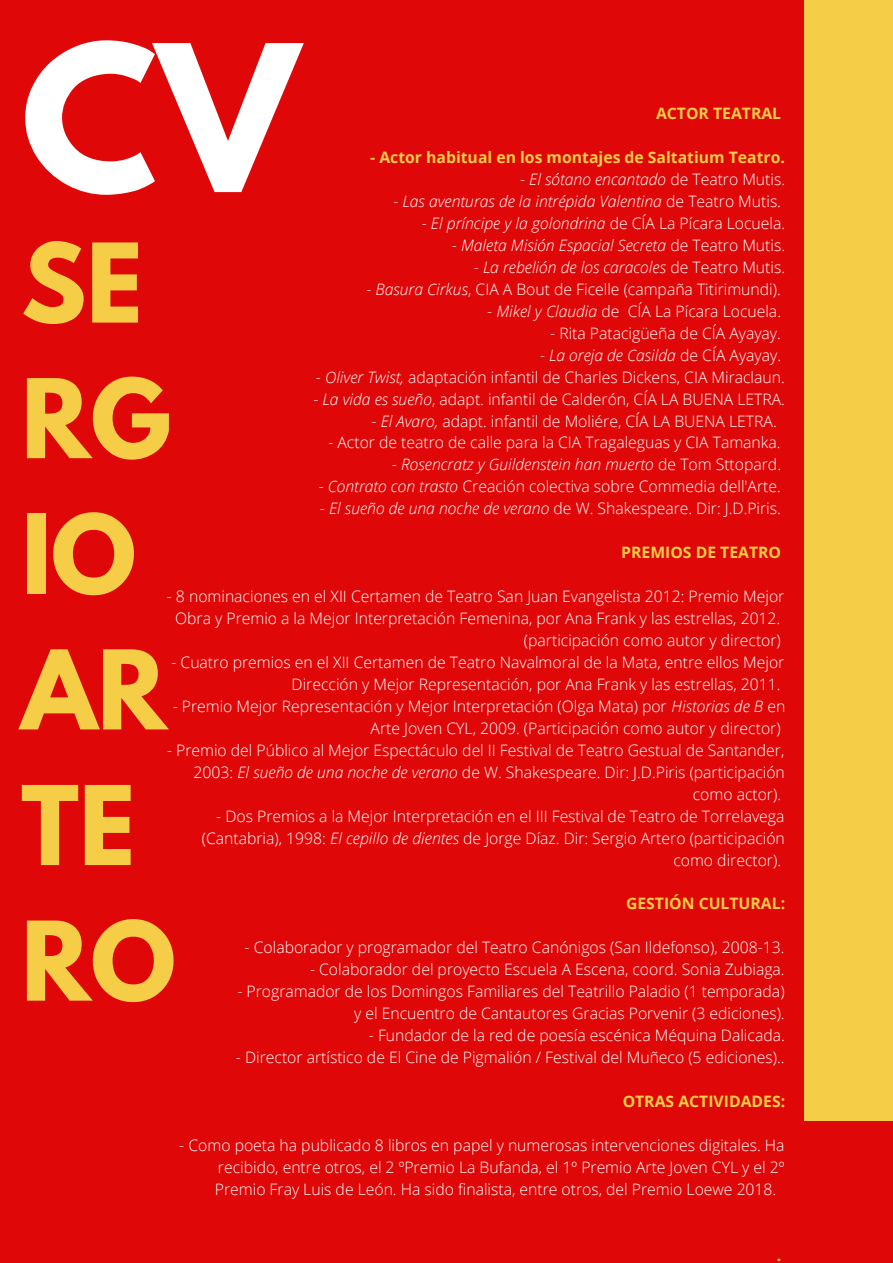
<style>
.page{position:relative;width:893px;height:1263px;background:#df0707}
.page>*{position:absolute;margin:0;border:0;box-sizing:border-box;transform-origin:0 0}
.t1{font:700 180.6px "League Spartan";color:#fff}
.t2{font:700 97.12px/135.6px "League Spartan";color:#f6cd47}
.t3{font:300 15.75px/22px "Open Sans";color:#fff;text-align:right}
.t4{font:italic 300 15.75px "Open Sans";color:#fff}
.t5{font:700 15.75px "Open Sans";color:#f6cd47}
.s1{font-style:normal}
.s2{font-style:italic}
</style>
<div class="page">
<div style="left:804px;top:0;width:89px;height:1121px;background:#f6cd47"></div>
<h1 class="t1" style="left:21px;top:30px;width:279px">CV</h1>
<p class="t5" style="left:656px;top:102px;width:127px">ACTOR TEATRAL</p>
<p class="t5" style="left:370px;top:146px;width:416px">- Actor habitual en los montajes de Saltatium Teatro.</p>
<p class="t4" style="left:520px;top:168px;width:267px"><span class="s1">-</span> El sótano encantado <span class="s1">de Teatro Mutis.</span></p>
<p class="t4" style="left:393px;top:190px;width:389px"><span class="s1">-</span> Las aventuras de la intrépida Valentina <span class="s1">de Teatro Mutis.</span></p>
<p class="t4" style="left:422px;top:212px;width:365px"><span class="s1">-</span> El príncipe y la golondrina <span class="s1">de CÍA La Pícara Locuela.</span></p>
<p class="t4" style="left:452px;top:234px;width:335px"><span class="s1">-</span> Maleta Misión Espacial Secreta <span class="s1">de Teatro Mutis.</span></p>
<p class="t4" style="left:474px;top:256px;width:313px"><span class="s1">-</span> La rebelión de los caracoles <span class="s1">de Teatro Mutis.</span></p>
<p class="t3" style="left:366px;top:278px;width:416px">- <span class="s2">Basura Cirkus</span>, CIA A Bout de Ficelle (campaña Titirimundi).</p>
<p class="t3" style="left:487px;top:300px;width:295px">- <span class="s2">Mikel y Claudia</span> de CÍA La Pícara Locuela.</p>
<p class="t3" style="left:550px;top:322px;width:232px">- Rita Patacigüeña de CÍA Ayayay.</p>
<p class="t4" style="left:540px;top:344px;width:242px"><span class="s1">-</span> La oreja de Casilda <span class="s1">de CÍA Ayayay.</span></p>
<p class="t3" style="left:316px;top:365px;width:470px">- <span class="s2">Oliver Twist,</span> adaptación infantil de Charles Dickens, CIA Miraclaun.</p>
<p class="t3" style="left:313px;top:387px;width:473px">- <span class="s2">La vida es sueño</span>, adapt. infantil de Calderón, CÍA LA BUENA LETRA.</p>
<p class="t3" style="left:371px;top:409px;width:407px">- <span class="s2">El Avaro,</span> adapt. infantil de Moliére, CÍA LA BUENA LETRA.</p>
<p class="t3" style="left:328px;top:431px;width:454px">- Actor de teatro de calle para la CIA Tragaleguas y CIA Tamanka.</p>
<p class="t4" style="left:392px;top:454px;width:391px"><span class="s1">-</span> Rosencratz y Guildenstein han muerto <span class="s1">de Tom Sttopard.</span></p>
<p class="t3" style="left:319px;top:475px;width:463px">- <span class="s2">Contrato con trasto</span> Creación colectiva sobre Commedia dell'Arte.</p>
<p class="t3" style="left:320px;top:497px;width:462px">- <span class="s2">El sueño de una noche de verano</span> de W. Shakespeare. Dir: J.D.Piris.</p>
<p class="t5" style="left:621px;top:541px;width:161px">PREMIOS DE TEATRO</p>
<p class="t3" style="left:167px;top:585px;width:619px">- 8 nominaciones en el XII Certamen de Teatro San Juan Evangelista 2012: Premio Mejor<br>Obra y Premio a la Mejor Interpretación Femenina, por Ana Frank y las estrellas, 2012. (participación como autor y director)</p>
<p class="t3" style="left:171px;top:651px;width:614px">- Cuatro premios en el XII Certamen de Teatro Navalmoral de la Mata, entre ellos Mejor<br>Dirección y Mejor Representación, por Ana Frank y las estrellas, 2011.</p>
<p class="t3" style="left:173px;top:695px;width:614px">- Premio Mejor Representación y Mejor Interpretación (Olga Mata) por <span class="s2">Historias de B</span> en<br>Arte Joven CYL, 2009. (Participación como autor y director)</p>
<p class="t3" style="left:167px;top:739px;width:619px">- Premio del Público al Mejor Espectáculo del II Festival de Teatro Gestual de Santander,<br>2003: <span class="s2">El sueño de una noche de verano</span> de W. Shakespeare. Dir: J.D.Piris (participación como actor).</p>
<p class="t3" style="left:202px;top:804px;width:584px">- Dos Premios a la Mejor Interpretación en el III Festival de Teatro de Torrelavega (Cantabria), 1998: <span class="s2">El cepillo de dientes</span> de Jorge Díaz. Dir: Sergio Artero (participación como director).</p>
<p class="t5" style="left:626px;top:892px;width:161px">GESTIÓN CULTURAL:</p>
<p class="t3" style="left:245px;top:936px;width:541px">- Colaborador y programador del Teatro Canónigos (San Ildefonso), 2008-13.</p>
<p class="t3" style="left:310px;top:958px;width:476px">- Colaborador del proyecto Escuela A Escena, coord. Sonia Zubiaga.</p>
<p class="t3" style="left:237px;top:980px;width:549px">- Programador de los Domingos Familiares del Teatrillo Paladio (1 temporada) y el Encuentro de Cantautores Gracias Porvenir (3 ediciones).</p>
<p class="t3" style="left:369px;top:1024px;width:417px">- Fundador de la red de poesía escénica Méquina Dalicada.</p>
<p class="t3" style="left:236px;top:1046px;width:550px">- Director artístico de El Cine de Pigmalión / Festival del Muñeco (5 ediciones)..</p>
<p class="t5" style="left:622px;top:1090px;width:164px">OTRAS ACTIVIDADES:</p>
<p class="t3" style="left:215px;top:1134px;width:571px;text-align:justify;text-indent:-36px">- Como poeta ha publicado 8 libros en papel y numerosas intervenciones digitales. Ha recibido, entre otros, el 2 ºPremio La Bufanda, el 1º Premio Arte Joven CYL y el 2º Premio Fray Luis de León. Ha sido finalista, entre otros, del Premio Loewe 2018.</p>
<h2 class="t2" style="left:21px;top:228px;width:156px">SE<br>RG<br>IO<br>AR<br>TE<br>RO</h2>
<p class="t5" style="left:776px;top:1244px;width:6px">.</p>
</div>
